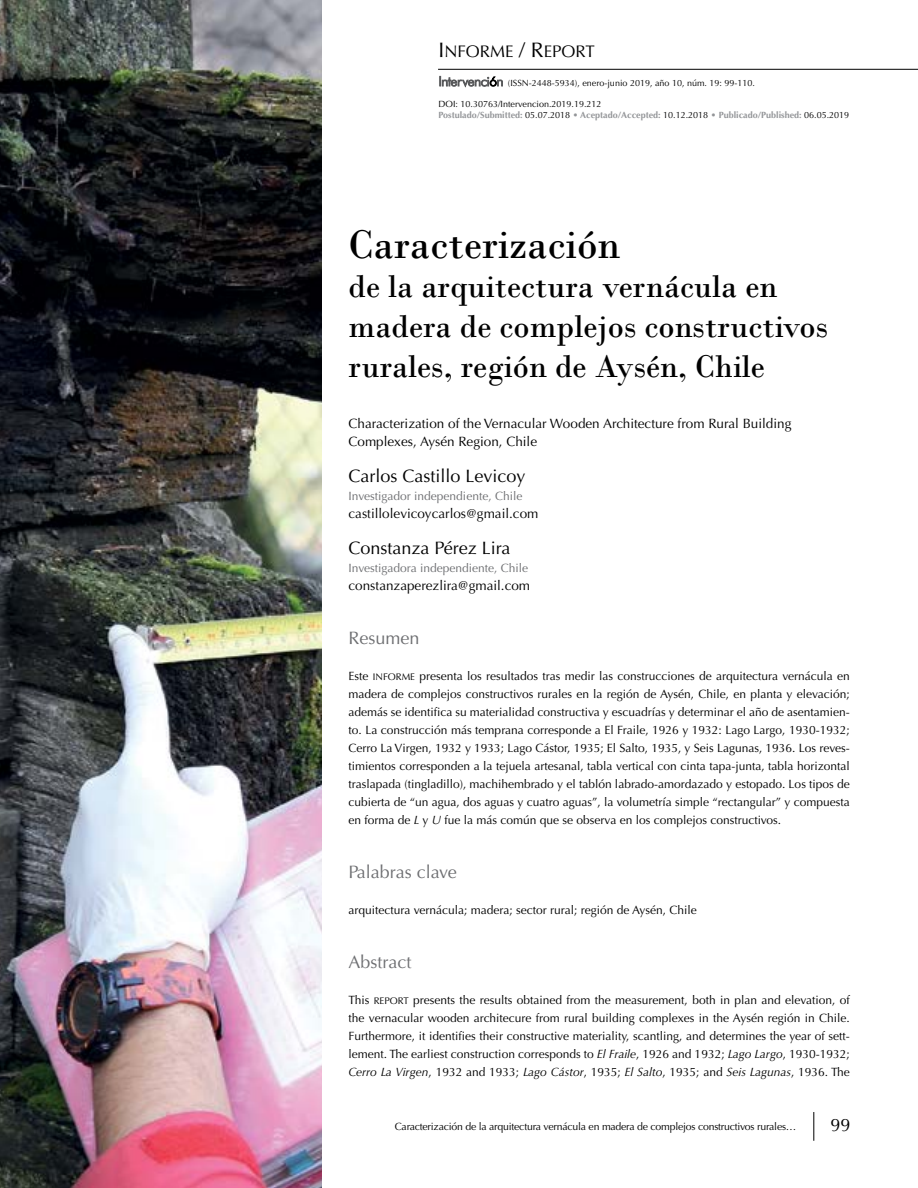
<style>
.page{position:relative;width:918px;height:1188px;background:#fff}
.page>*{position:absolute;margin:0;border:0;box-sizing:border-box;transform-origin:0 0}
.t1{font:42px "Bodoni";color:#000}
.t2{font:33px/39.6px "Bodoni";color:#000}
.t3{font:18px "Optima LT Std";color:#000}
.t4{font:18px "Optima LT Std";color:#6d6e71}
.t5{font:16.8px "Optima LT Std SC800";color:#000}
.t6{font:13.5px/18px "Optima LT Std";color:#000}
.t7{font:12px/18px "Optima LT Std";color:#000;text-align:justify}
.t8{font:12px "Optima LT Std";color:#6d6e71}
.t9{font:10.5px "Optima LT Std";letter-spacing:-.02em;color:#000}
.t10{font:9px/10.5px "Optima LT Std";color:#000}
.s1{font-size:21px}
.s2{font-family:"Futura BT";font-weight:300;font-size:13.5px;color:#58595b}
.s3{font-family:"Futura BT";font-weight:300;font-size:13.5px}
.s4{font-weight:700;color:#939598}
.s5{font-family:"Optima LT Std SC800";font-size:9.6px}
.s6{font-style:italic}
</style>
<div class="page">
<svg style="left:814px;top:1112px;width:1px;height:29px"></svg>
<svg style="left:439px;top:76px;width:64px;height:11px"></svg>
<hr style="left:438px;top:69px;width:480px;height:1px;background:#000">
<img style="left:0;top:0;width:322px;height:1188px">
<h3 class="t5" style="left:439px;top:41px;width:158px"><span class="s1">I</span>NFORME <span class="s1">/ R</span>EPORT</h3>
<p class="t10" style="left:439px;top:78px;width:318px"><span class="s2">Intervenci</span><span class="s3">ó</span><span class="s2">n</span> (ISSN-2448-5934), enero-junio 2019, año 10, núm. 19: 99-110.</p>
<p class="t10" style="left:439px;top:99px;width:412px">DOI: 10.30763/Intervencion.2019.19.212<br><span class="s4">Postulado/Submitted:</span> 05.07.2018 <span class="s4">• Aceptado/Accepted:</span> 10.12.2018 <span class="s4">• Publicado/Published:</span> 06.05.2019</p>
<h1 class="t1" style="left:349px;top:219px;width:273px">Caracterización</h1>
<h2 class="t2" style="left:349px;top:267px;width:481px">de la arquitectura vernácula en madera de complejos constructivos rurales, región de Aysén, Chile</h2>
<p class="t6" style="left:349px;top:415px;width:444px">Characterization of the Vernacular Wooden Architecture from Rural Building<br>Complexes, Aysén Region, Chile</p>
<h3 class="t3" style="left:349px;top:465px;width:178px">Carlos Castillo Levicoy</h3>
<p class="t8" style="left:349px;top:489px;width:175px">Investigador independiente, Chile</p>
<p class="t6" style="left:349px;top:505px;width:191px">castillolevicoycarlos@gmail.com</p>
<h3 class="t3" style="left:349px;top:537px;width:164px">Constanza Pérez Lira</h3>
<p class="t8" style="left:349px;top:561px;width:181px">Investigadora independiente, Chile</p>
<p class="t6" style="left:349px;top:577px;width:183px">constanzaperezlira@gmail.com</p>
<h3 class="t4" style="left:349px;top:627px;width:73px">Resumen</h3>
<p class="t7" style="left:349px;top:667px;width:503px">Este <span class="s5">I NFORME</span> presenta los resultados tras medir las construcciones de arquitectura vernácula en madera de complejos constructivos rurales en la región de Aysén, Chile, en planta y elevación; además se identifica su materialidad constructiva y escuadrías y determinar el año de asentamien&shy;to. La construcción más temprana corresponde a El Fraile, 1926 y 1932: Lago Largo, 1930-1932; Cerro La Virgen, 1932 y 1933; Lago Cástor, 1935; El Salto, 1935, y Seis Lagunas, 1936. Los reves&shy;timientos corresponden a la tejuela artesanal, tabla vertical con cinta tapa-junta, tabla horizontal traslapada (tingladillo), machihembrado y el tablón labrado-amordazado y estopado. Los tipos de cubierta de “un agua, dos aguas y cuatro aguas”, la volumetría simple “rectangular” y compuesta en forma de <span class="s6">L</span> y <span class="s6">U</span> fue la más común que se observa en los complejos constructivos.</p>
<h3 class="t4" style="left:349px;top:861px;width:110px">Palabras clave</h3>
<p class="t7" style="left:349px;top:901px;width:350px">arquitectura vernácula; madera; sector rural; región de Aysén, Chile</p>
<h3 class="t4" style="left:349px;top:951px;width:64px">Abstract</h3>
<p class="t7" style="left:349px;top:991px;width:503px">This <span class="s5">REPORT</span> presents the results obtained from the measurement, both in plan and elevation, of the vernacular wooden architecure from rural building complexes in the Aysén región in Chile.<br>Furthermore, it identifies their constructive materiality, scantling, and determines the year of sett&shy;lement. The earliest construction corresponds to <span class="s6">El Fraile</span>, 1926 and 1932; <span class="s6">Lago Largo</span>, 1930-1932; <span class="s6">Cerro La Virgen</span>, 1932 and 1933; <span class="s6">Lago Cástor</span>, 1935; <span class="s6">El Salto</span>, 1935; and <span class="s6">Seis Lagunas</span>, 1936. The</p>
<p class="t9" style="left:395px;top:1121px;width:403px">Caracterización de la arquitectura vernácula en madera de complejos constructivos rurales…</p>
<h3 class="t3" style="left:830px;top:1114px;width:22px">99</h3>
</div>
